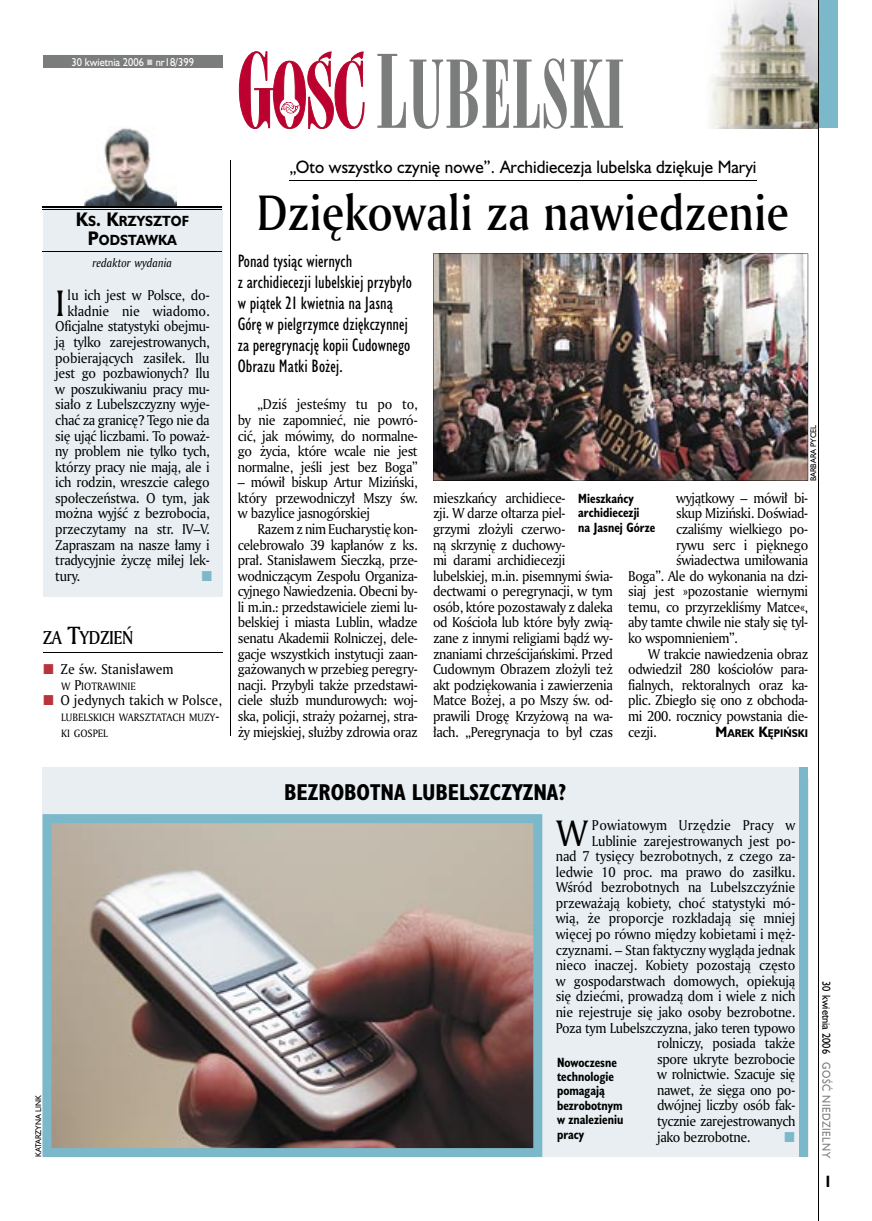
<style>
.page{position:relative;width:872px;height:1221px;background:#fff}
.page>*{position:absolute;margin:0;border:0;box-sizing:border-box;transform-origin:0 0}
.t1{font:90px "Modern 735 PL";color:#7b7c7c;scale:.9 1}
.t2{font:48px "Amerigo Md PL";color:#000;scale:.9 1}
.t3{font:35.55px "Amerigo PL";color:#000;scale:.94 1}
.t4{font:700 21px "Humanst 521 Cn PL";color:#000}
.t5{font:18px "Amerigo Md PL";letter-spacing:-.025em;color:#000;scale:.9 1}
.t6{font:16.5px/21px "Humanst 521 Cn PL";color:#000}
.t7{font:16.5px "Humanst 521 PL";color:#000;scale:.94 1}
.t8{font:700 15px "Humanst 521 Cn PL";color:#000;scale:.94 1}
.t9{font:13.8px/15.6px "Amerigo PL";letter-spacing:-.03em;color:#000;text-align:justify;scale:.94 1}
.t10{font:13.8px "Amerigo PL";letter-spacing:-.01em;color:#000;scale:.94 1}
.t11{font:13.8px "Amerigo PL";color:#000;scale:.94 1}
.t12{font:13.8px "Amerigo PL";letter-spacing:.005em;color:#000;scale:.94 1}
.t13{font:13.8px "Amerigo PL";letter-spacing:-.005em;color:#000;scale:.94 1}
.t14{font:700 13.5px/19.5px "Humanst 521 PL";color:#000;text-align:center;scale:.9 1}
.t15{font:700 12.3px/14.4px "Humanst 521 Cn PL";color:#000;scale:.94 1}
.t16{font:italic 11.7px "Amerigo PL";color:#000;scale:.94 1}
.t17{font:10.5px "Humanst 521 PL";color:#fff;scale:.9 1}
.t18{font:10.5px "Humanst 521 PL";letter-spacing:.05em;color:#7b7c7c;scale:.9 1}
.t19{font:10.5px "Humanst 521 PL";color:#000;scale:.9 1}
.t20{font:10.35px/15.6px "Amerigo PL";color:#000;scale:.94 1}
.t21{font:700 10.35px "Humanst 521 PL";color:#000;scale:.9 1}
.t22{font:7.5px "Humanst 521 PL";color:#000;scale:.94 1}
.s1{font-size:18px}
.s2{font-size:24px}
.s3{font-size:13.8px}
.s4{font-size:97.5px}
</style>
<div class="page">
<img style="left:710px;top:0;width:107px;height:128px">
<div style="left:43px;top:207px;width:179px;height:389px;background:#e8eef1"></div>
<svg style="left:239px;top:51px;width:125px;height:78px"></svg>
<div style="left:43px;top:55px;width:179px;height:13px;background:#7b7c7c"></div>
<hr style="left:43px;top:652px;width:179px;height:1px;background:#000">
<hr style="left:230px;top:160px;width:1px;height:575px;background:#000">
<div style="left:818px;top:0;width:19px;height:128px;background:#7ab8ca"></div>
<hr style="left:818px;top:0;width:1px;height:1220px;background:#000">
<div style="left:43px;top:767px;width:765px;height:389px;background:#e8eef1"></div>
<img style="left:43px;top:814px;width:499px;height:342px">
<div style="left:799px;top:767px;width:9px;height:389px;background:#7ab8ca"></div>
<hr style="left:289px;top:180px;width:467px;height:1px;background:#000">
<img style="left:85px;top:128px;width:91px;height:79px">
<hr style="left:42px;top:207px;width:180px;height:1px;background:#000">
<hr style="left:42px;top:209px;width:180px;height:1px;background:#000">
<hr style="left:42px;top:251px;width:180px;height:1px;background:#000">
<img style="left:433px;top:253px;width:375px;height:228px">
<p class="t17" style="left:71px;top:55px;width:138px">30 kwietnia 2006 nr18/399</p>
<p class="t14" style="left:76px;top:211px;width:127px"><span class="s1">K</span>S<span class="s1">. K</span>RZYSZTOF<br><span class="s1">P</span>ODSTAWKA</p>
<p class="t16" style="left:93px;top:255px;width:86px">redaktor wydania</p>
<h3 class="t3" style="left:55px;top:279px;width:12px">I</h3>
<p class="t9" style="left:67px;top:287px;width:153px">lu ich jest w Polsce, do-</p>
<p class="t13" style="left:67px;top:302px;width:153px">kładnie nie wiadomo.</p>
<p class="t9" style="left:55px;top:318px;width:166px">Oficjalne statystyki obejmu-</p>
<p class="t9" style="left:55px;top:334px;width:166px">ją tylko zarejestrowanych,</p>
<p class="t10" style="left:55px;top:348px;width:166px">pobierających zasiłek. Ilu</p>
<p class="t9" style="left:55px;top:365px;width:166px">jest go pozbawionych? Ilu</p>
<p class="t9" style="left:55px;top:380px;width:166px">w poszukiwaniu pracy mu-</p>
<p class="t9" style="left:55px;top:396px;width:166px">siało z Lubelszczyzny wyje-</p>
<p class="t9" style="left:55px;top:412px;width:166px">chać za granicę? Tego nie da</p>
<p class="t9" style="left:55px;top:427px;width:166px">się ująć liczbami. To poważ-</p>
<p class="t9" style="left:55px;top:443px;width:166px">ny problem nie tylko tych,</p>
<p class="t9" style="left:55px;top:458px;width:166px">którzy pracy nie mają, ale i</p>
<p class="t9" style="left:55px;top:474px;width:166px">ich rodzin, wreszcie całego</p>
<p class="t9" style="left:55px;top:489px;width:166px">społeczeństwa. O tym, jak</p>
<p class="t9" style="left:55px;top:505px;width:166px">można wyjść z bezrobocia,</p>
<p class="t9" style="left:55px;top:521px;width:166px">przeczytamy na str. IV–V.</p>
<p class="t9" style="left:55px;top:536px;width:166px">Zapraszam na nasze łamy i</p>
<p class="t9" style="left:55px;top:552px;width:166px">tradycyjnie życzę miłej lek-</p>
<p class="t9" style="left:55px;top:567px;width:28px">tury.</p>
<h3 class="t5" style="left:43px;top:625px;width:102px">ZA <span class="s2">T</span>YDZIEŃ</h3>
<p class="t11" style="left:60px;top:660px;width:122px">Ze św. Stanisławem</p>
<p class="t20" style="left:61px;top:678px;width:81px">W <span class="s3">P</span>IOTRAWINIE</p>
<p class="t11" style="left:60px;top:691px;width:173px">O jedynych takich w Polsce,</p>
<p class="t20" style="left:61px;top:709px;width:170px">LUBELSKICH WARSZTATACH MUZY<span class="s3">-<br></span>KI GOSPEL</p>
<h1 class="t1" style="left:375px;top:39px;width:279px"><span class="s4">L</span>UBELSKI</h1>
<p class="t7" style="left:289px;top:156px;width:498px">„Oto wszystko czynię nowe”. Archidiecezja lubelska dziękuje Maryi</p>
<h2 class="t2" style="left:257px;top:180px;width:593px">Dziękowali za nawiedzenie</h2>
<p class="t6" style="left:238px;top:250px;width:176px">Ponad tysiąc wiernych<br>z archidiecezji lubelskiej przybyło w piątek 21 kwietnia na Jasną<br>Górę w pielgrzymce dziękczynnej za peregrynację kopii Cudownego<br>Obrazu Matki Bożej.</p>
<p class="t9" style="left:238px;top:396px;width:193px;text-indent:20px">„Dziś jesteśmy tu po to, by nie zapomnieć, nie powró&shy;cić, jak mówimy, do normalne&shy;go życia, które wcale nie jest normalne, jeśli jest bez Boga”</p>
<p class="t9" style="left:238px;top:474px;width:193px">– mówił biskup Artur Miziński, który przewodniczył Mszy św. w bazylice jasnogórskiej</p>
<p class="t9" style="left:238px;top:521px;width:193px;text-indent:20px">Razem z nim Eucharystię kon&shy;celebrowało 39 kapłanów z ks. prał. Stanisławem Sieczką, prze&shy;wodniczącym Zespołu Organiza&shy;cyjnego Nawiedzenia. Obecni by&shy;li m.in.: przedstawiciele ziemi lu&shy;belskiej i miasta Lublin, władze senatu Akademii Rolniczej, dele&shy;gacje wszystkich instytucji zaan&shy;gażowanych w przebieg peregry&shy;nacji. Przybyli także przedstawi&shy;ciele służb mundurowych: woj&shy;ska, policji, straży pożarnej, stra&shy;ży miejskiej, służby zdrowia oraz</p>
<p class="t22" style="left:808px;top:481px;width:62px;rotate:-90deg">BARBARA PYCEL</p>
<p class="t9" style="left:433px;top:489px;width:193px;text-align:left">mieszkańcy archidiece-<br>zji. W darze ołtarza piel-<br>grzymi złożyli czerwo-<br>ną skrzynię z duchowy-<br>mi darami archidiecezji lubelskiej, m.in. pisemnymi świa&shy;dectwami o peregrynacji, w tym osób, które pozostawały z daleka od Kościoła lub które były zwią&shy;zane z innymi religiami bądź wy&shy;znaniami chrześcijańskimi. Przed<br>Cudownym Obrazem złożyli też akt podziękowania i zawierzenia<br>Matce Bożej, a po Mszy św. od&shy;prawili Drogę Krzyżową na wa&shy;łach. „Peregrynacja to był czas</p>
<p class="t9" style="left:676px;top:489px;width:142px">wyjątkowy – mówił bi-</p>
<p class="t15" style="left:578px;top:490px;width:84px">Mieszkańcy archidiecezji<br>na Jasnej Górze</p>
<p class="t9" style="left:676px;top:505px;width:142px">skup Miziński. Doświad-</p>
<p class="t9" style="left:676px;top:521px;width:142px">czaliśmy wielkiego po-</p>
<p class="t9" style="left:676px;top:536px;width:142px">rywu serc i pięknego</p>
<p class="t9" style="left:676px;top:552px;width:142px">świadectwa umiłowania</p>
<p class="t9" style="left:628px;top:567px;width:193px">Boga”. Ale do wykonania na dzi-</p>
<p class="t9" style="left:628px;top:583px;width:193px">siaj jest »pozostanie wiernymi</p>
<p class="t9" style="left:628px;top:598px;width:193px">temu, co przyrzekliśmy Matce«,</p>
<p class="t9" style="left:628px;top:614px;width:193px">aby tamte chwile nie stały się tyl-</p>
<p class="t9" style="left:628px;top:630px;width:118px">ko wspomnieniem”.</p>
<p class="t9" style="left:648px;top:645px;width:172px">W trakcie nawiedzenia obraz</p>
<p class="t9" style="left:628px;top:661px;width:193px">odwiedził 280 kościołów para-</p>
<p class="t9" style="left:628px;top:676px;width:193px">fialnych, rektoralnych oraz ka-</p>
<p class="t9" style="left:628px;top:692px;width:193px">plic. Zbiegło się ono z obchoda-</p>
<p class="t9" style="left:628px;top:707px;width:193px">mi 200. rocznicy powstania die-</p>
<p class="t9" style="left:628px;top:723px;width:32px">cezji.</p>
<p class="t21" style="left:715px;top:725px;width:104px"><span class="s3">M</span>AREK <span class="s3">K</span>ĘPIŃSKI</p>
<p class="t22" style="left:33px;top:1156px;width:67px;rotate:-90deg">KATARZYNA LINK</p>
<h3 class="t4" style="left:284px;top:777px;width:284px">BEZROBOTNA LUBELSZCZYZNA?</h3>
<h3 class="t3" style="left:556px;top:809px;width:35px">W</h3>
<p class="t12" style="left:592px;top:815px;width:218px">Powiatowym Urzędzie Pracy w</p>
<p class="t10" style="left:592px;top:831px;width:218px">Lublinie zarejestrowanych jest po-</p>
<p class="t10" style="left:556px;top:847px;width:256px">nad 7 tysięcy bezrobotnych, z czego za-</p>
<p class="t10" style="left:556px;top:862px;width:256px">ledwie 10 proc. ma prawo do zasiłku.</p>
<p class="t10" style="left:556px;top:878px;width:256px">Wśród bezrobotnych na Lubelszczyźnie</p>
<p class="t10" style="left:556px;top:893px;width:256px">przeważają kobiety, choć statystyki mó-</p>
<p class="t10" style="left:556px;top:909px;width:256px">wią, że proporcje rozkładają się mniej</p>
<p class="t10" style="left:556px;top:924px;width:256px">więcej po równo między kobietami i męż-</p>
<p class="t9" style="left:556px;top:941px;width:256px">czyznami. – Stan faktyczny wygląda jednak</p>
<p class="t9" style="left:556px;top:957px;width:256px">nieco inaczej. Kobiety pozostają często</p>
<p class="t9" style="left:556px;top:972px;width:256px">w gospodarstwach domowych, opiekują</p>
<p class="t9" style="left:556px;top:988px;width:256px">się dziećmi, prowadzą dom i wiele z nich</p>
<p class="t9" style="left:556px;top:1003px;width:256px">nie rejestruje się jako osoby bezrobotne.</p>
<p class="t9" style="left:556px;top:1019px;width:256px">Poza tym Lubelszczyzna, jako teren typowo</p>
<p class="t9" style="left:657px;top:1034px;width:148px">rolniczy, posiada także</p>
<p class="t9" style="left:657px;top:1050px;width:149px">spore ukryte bezrobocie</p>
<p class="t9" style="left:657px;top:1066px;width:148px">w rolnictwie. Szacuje się</p>
<p class="t9" style="left:657px;top:1081px;width:149px">nawet, że sięga ono po-</p>
<p class="t9" style="left:657px;top:1097px;width:149px">dwójnej liczby osób fak-</p>
<p class="t9" style="left:657px;top:1112px;width:149px">tycznie zarejestrowanych</p>
<p class="t9" style="left:657px;top:1128px;width:101px">jako bezrobotne.</p>
<p class="t15" style="left:557px;top:1054px;width:72px">Nowoczesne technologie pomagają bezrobotnym w znalezieniu pracy</p>
<p class="t19" style="left:833px;top:981px;width:82px;rotate:90deg">30 kwietnia 2006</p>
<p class="t18" style="left:833px;top:1062px;width:108px;rotate:90deg">GOŚĆ NIEDZIELNY</p>
<p class="t8" style="left:825px;top:1171px;width:6px">I</p>
</div>
